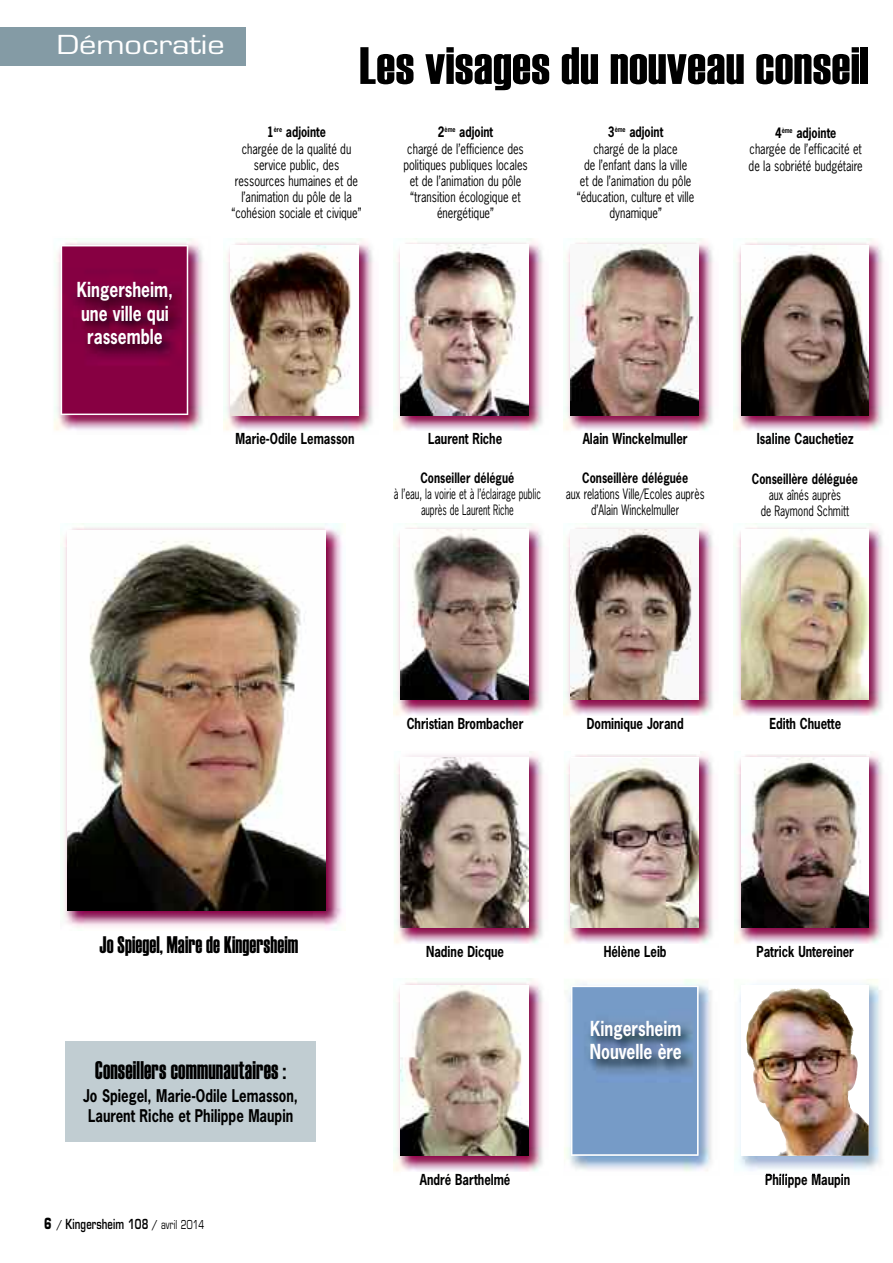
<style>
.page{position:relative;width:893px;height:1263px;background:#fff}
.page>*{position:absolute;margin:0;border:0;box-sizing:border-box;transform-origin:0 0}
.t1{font:52.5px "Haettenschweiler";letter-spacing:.01em;color:#000}
.t2{font:25.5px "Haettenschweiler";letter-spacing:.01em;color:#000;scale:.8 1}
.t3{font:25.5px "Eurostile";color:#fff;scale:1.2 1}
.t4{font:24px "Haettenschweiler";letter-spacing:.01em;color:#000;scale:.8 1}
.t5{font:700 19.5px/23.4px "News Gothic";color:#fff;text-align:center;scale:.8 1}
.t6{font:700 16.5px/19.8px "News Gothic";color:#000;scale:.8 1}
.t7{font:700 14.25px "News Gothic";color:#000;scale:.8 1}
.t8{font:13.5px/16.2px "News Gothic";color:#000;text-align:center;scale:.8 1}
.t9{font:13.5px/16.2px "News Gothic";color:#000;text-align:center;scale:.75 1}
.t10{font:700 13.5px "News Gothic";color:#000;scale:.8 1}
.t11{font:13.5px/16.2px "News Gothic";color:#000;text-align:center;scale:.7 1}
.t12{font:600 13.5px "Eurostile";letter-spacing:.015em;color:#000;scale:.7 1}
.s1{font-weight:700}
.s2{font-weight:700;font-size:15px}
.s3{font-weight:400;font-size:12px}
</style>
<div class="page">
<div style="left:0;top:27px;width:245px;height:38px;background:#849ba5"></div>
<img style="left:394px;top:238px;width:149px;height:193px">
<img style="left:401px;top:245px;width:127px;height:170px">
<img style="left:224px;top:238px;width:149px;height:193px">
<img style="left:231px;top:245px;width:127px;height:170px">
<img style="left:564px;top:238px;width:149px;height:193px">
<img style="left:571px;top:245px;width:127px;height:170px">
<img style="left:734px;top:238px;width:149px;height:193px">
<img style="left:741px;top:245px;width:128px;height:170px">
<img style="left:394px;top:523px;width:149px;height:193px">
<img style="left:401px;top:530px;width:127px;height:170px">
<img style="left:564px;top:523px;width:149px;height:193px">
<img style="left:571px;top:530px;width:127px;height:170px">
<img style="left:734px;top:523px;width:149px;height:193px">
<img style="left:741px;top:530px;width:128px;height:170px">
<img style="left:394px;top:751px;width:149px;height:193px">
<img style="left:401px;top:751px;width:128px;height:177px">
<svg style="left:401px;top:758px;width:127px;height:170px;background:#8d8178"></svg>
<img style="left:564px;top:751px;width:149px;height:193px">
<img style="left:571px;top:751px;width:128px;height:2px">
<img style="left:571px;top:758px;width:127px;height:170px">
<img style="left:734px;top:751px;width:149px;height:193px">
<img style="left:741px;top:751px;width:128px;height:2px">
<img style="left:741px;top:758px;width:128px;height:170px">
<img style="left:394px;top:979px;width:149px;height:193px">
<img style="left:401px;top:986px;width:127px;height:170px">
<img style="left:736px;top:979px;width:145px;height:192px">
<img style="left:765px;top:1173px;width:78px;height:2px">
<img style="left:766px;top:1174px;width:78px;height:1px">
<img style="left:741px;top:986px;width:128px;height:170px">
<img style="left:768px;top:1111px;width:19px;height:44px">
<img style="left:54px;top:238px;width:149px;height:193px">
<img style="left:61px;top:245px;width:127px;height:170px">
<img style="left:61px;top:524px;width:282px;height:406px">
<img style="left:67px;top:530px;width:258px;height:381px">
<img style="left:565px;top:979px;width:147px;height:193px">
<img style="left:572px;top:987px;width:125px;height:167px">
<div style="left:65px;top:1042px;width:251px;height:100px;background:#c1cdd2"></div>
<h2 class="t3" style="left:57px;top:35px;width:142px">Démocratie</h2>
<h1 class="t1" style="left:359px;top:36px;width:511px">Les visages du nouveau conseil</h1>
<p class="t8" style="left:232px;top:125px;width:164px"><span class="s1">1</span><sup>ère</sup> <span class="s1">adjointe<br></span>chargée de la qualité du service public, des ressources humaines et de l’animation du pôle de la “cohésion sociale et civique”</p>
<p class="t8" style="left:403px;top:125px;width:157px"><span class="s1">2</span><sup>ème</sup> <span class="s1">adjoint<br></span>chargé de l’efficience des politiques publiques locales et de l’animation du pôle “transition écologique et énergétique”</p>
<p class="t8" style="left:577px;top:125px;width:148px"><span class="s1">3</span><sup>ème</sup> <span class="s1">adjoint<br></span>chargé de la place<br>de l’enfant dans la ville<br>et de l’animation du pôle “éducation, culture et ville dynamique”</p>
<p class="t8" style="left:749px;top:125px;width:144px"><span class="s1">4</span><sup>ème</sup> <span class="s1">adjointe<br></span>chargée de l’efficacité et de la sobriété budgétaire</p>
<h3 class="t5" style="left:77px;top:279px;width:122px">Kingersheim, une ville qui rassemble</h3>
<p class="t7" style="left:236px;top:431px;width:150px">Marie-Odile Lemasson</p>
<p class="t7" style="left:428px;top:431px;width:94px">Laurent Riche</p>
<p class="t10" style="left:420px;top:470px;width:119px">Conseiller délégué</p>
<p class="t11" style="left:394px;top:486px;width:211px">à l’eau, la voirie et à l’éclairage public auprès de Laurent Riche</p>
<p class="t7" style="left:583px;top:431px;width:133px">Alain Winckelmuller</p>
<p class="t10" style="left:582px;top:470px;width:134px">Conseillère déléguée</p>
<p class="t9" style="left:566px;top:486px;width:186px">aux relations Ville/Ecoles auprès d’Alain Winckelmuller</p>
<p class="t7" style="left:757px;top:431px;width:123px">Isaline Cauchetiez</p>
<p class="t10" style="left:752px;top:471px;width:134px">Conseillère déléguée</p>
<p class="t9" style="left:761px;top:487px;width:119px">aux aînés auprès<br>de Raymond Schmitt</p>
<p class="t7" style="left:407px;top:716px;width:148px">Christian Brombacher</p>
<p class="t7" style="left:587px;top:716px;width:123px">Dominique Jorand</p>
<p class="t7" style="left:769px;top:716px;width:91px">Edith Chuette</p>
<h3 class="t4" style="left:100px;top:931px;width:250px">Jo Spiegel, Maire de Kingersheim</h3>
<h2 class="t2" style="left:95px;top:1055px;width:240px">Conseillers communautaires :</h2>
<p class="t6" style="left:83px;top:1086px;width:270px">Jo Spiegel, Marie-Odile Lemasson,<br>Laurent Riche et Philippe Maupin</p>
<p class="t12" style="left:44px;top:1219px;width:231px"><span class="s2">6</span> <span class="s3">/</span> Kingersheim 108 <span class="s3">/ avril 2014</span></p>
<p class="t7" style="left:426px;top:944px;width:99px">Nadine Dicque</p>
<p class="t7" style="left:604px;top:944px;width:80px">Hélène Leib</p>
<p class="t7" style="left:756px;top:944px;width:123px">Patrick Untereiner</p>
<h3 class="t5" style="left:590px;top:1017px;width:116px;text-align:left">Kingersheim<br>Nouvelle ère</h3>
<p class="t7" style="left:420px;top:1171px;width:115px">André Barthelmé</p>
<p class="t7" style="left:765px;top:1171px;width:108px">Philippe Maupin</p>
</div>
